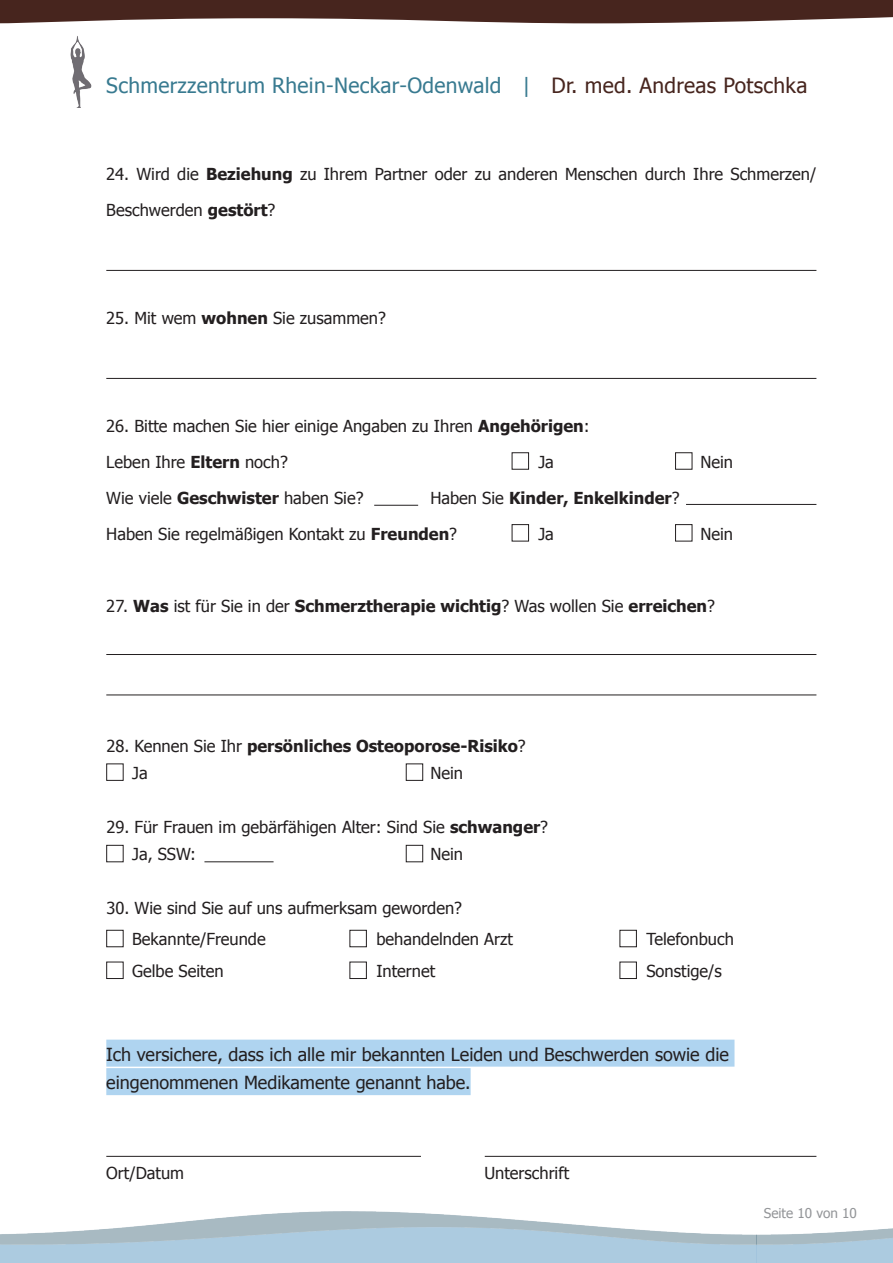
<style>
.page{position:relative;width:893px;height:1263px;background:#fff}
.page>*{position:absolute;margin:0;border:0;box-sizing:border-box;transform-origin:0 0}
.t1{font:21px "Tahoma";letter-spacing:.015em;color:#387a90}
.t2{font:18px/28.5px "Tahoma";color:#231f20}
.t3{font:16.5px/36px "Tahoma";color:#231f20}
.t4{font:700 16.5px/27px "Tahoma";color:#231f20}
.t5{font:13.5px "Tahoma";color:#939598}
.s1{color:#47251e}
.s2{font-weight:700}
.s3{font-weight:400}
</style>
<div class="page">
<svg style="left:0;top:0;width:893px;height:23px;background:#5a3b35"></svg>
<img style="left:756px;top:1228px;width:137px;height:35px">
<div style="left:106px;top:1040px;width:628px;height:27px;background:#afd4f0"></div>
<div style="left:106px;top:1068px;width:365px;height:27px;background:#afd4f0"></div>
<img style="left:70px;top:36px;width:22px;height:71px">
<hr style="left:106px;top:270px;width:710px;height:1px;background:#231f20">
<hr style="left:106px;top:378px;width:710px;height:1px;background:#231f20">
<hr style="left:374px;top:505px;width:44px;height:1px;background:#231f20">
<hr style="left:106px;top:654px;width:710px;height:1px;background:#231f20">
<hr style="left:106px;top:694px;width:710px;height:1px;background:#231f20">
<hr style="left:686px;top:504px;width:130px;height:1px;background:#231f20">
<div style="left:512px;top:452px;width:17px;height:18px;border:1px solid #231f20"></div>
<div style="left:675px;top:452px;width:17px;height:18px;border:1px solid #231f20"></div>
<div style="left:512px;top:524px;width:17px;height:17px;border:1px solid #231f20"></div>
<div style="left:675px;top:524px;width:17px;height:17px;border:1px solid #231f20"></div>
<div style="left:106px;top:763px;width:18px;height:18px;border:1px solid #231f20"></div>
<div style="left:406px;top:763px;width:17px;height:18px;border:1px solid #231f20"></div>
<div style="left:106px;top:845px;width:18px;height:17px;border:1px solid #231f20"></div>
<div style="left:406px;top:845px;width:17px;height:17px;border:1px solid #231f20"></div>
<hr style="left:204px;top:861px;width:70px;height:1px;background:#231f20">
<div style="left:106px;top:930px;width:18px;height:17px;border:1px solid #231f20"></div>
<div style="left:349px;top:930px;width:18px;height:17px;border:1px solid #231f20"></div>
<div style="left:619px;top:930px;width:18px;height:17px;border:1px solid #231f20"></div>
<div style="left:106px;top:962px;width:18px;height:17px;border:1px solid #231f20"></div>
<div style="left:349px;top:962px;width:18px;height:17px;border:1px solid #231f20"></div>
<div style="left:619px;top:962px;width:18px;height:17px;border:1px solid #231f20"></div>
<hr style="left:106px;top:1156px;width:315px;height:1px;background:#231f20">
<hr style="left:485px;top:1156px;width:331px;height:1px;background:#231f20">
<p class="t1" style="left:106px;top:71px;width:703px">Schmerzzentrum Rhein-Neckar-Odenwald | <span class="s1">Dr. med. Andreas Potschka</span></p>
<p class="t3" style="left:106px;top:155px;width:712px">24. Wird die <span class="s2">Beziehung</span> zu Ihrem Partner oder zu anderen Menschen durch Ihre Schmerzen/<br>Beschwerden <span class="s2">gestört</span>?</p>
<p class="t3" style="left:106px;top:299px;width:281px">25. Mit wem <span class="s2">wohnen</span> Sie zusammen?</p>
<p class="t3" style="left:106px;top:407px;width:485px">26. Bitte machen Sie hier einige Angaben zu Ihren <span class="s2">Angehörigen</span>:<br>Leben Ihre <span class="s2">Eltern</span> noch?</p>
<p class="t3" style="left:538px;top:443px;width:17px">Ja</p>
<p class="t3" style="left:700px;top:443px;width:34px">Nein</p>
<p class="t3" style="left:106px;top:479px;width:259px">Wie viele <span class="s2">Geschwister</span> haben Sie?</p>
<p class="t3" style="left:106px;top:479px;width:575px;text-indent:324px">Haben Sie <span class="s2">Kinder, Enkelkinder</span>?<br>Haben Sie regelmäßigen Kontakt zu <span class="s2">Freunden</span>?</p>
<p class="t3" style="left:538px;top:515px;width:17px">Ja</p>
<p class="t3" style="left:700px;top:515px;width:34px">Nein</p>
<p class="t4" style="left:106px;top:591px;width:610px"><span class="s3">27.</span> Was <span class="s3">ist für Sie in der</span> Schmerztherapie wichtig<span class="s3">? Was wollen Sie</span> erreichen<span class="s3">?</span></p>
<p class="t4" style="left:132px;top:731px;width:395px;text-indent:-26px"><span class="s3">28. Kennen Sie Ihr</span> persönliches Osteoporose-Risiko<span class="s3">?<br>Ja</span></p>
<p class="t3" style="left:430px;top:754px;width:34px">Nein</p>
<p class="t3" style="left:132px;top:812px;width:417px;line-height:27px;text-indent:-26px">29. Für Frauen im gebärfähigen Alter: Sind Sie <span class="s2">schwanger</span>?<br>Ja, SSW:</p>
<p class="t3" style="left:430px;top:835px;width:34px">Nein</p>
<p class="t3" style="left:132px;top:891px;width:331px;line-height:31.5px;text-indent:-26px">30. Wie sind Sie auf uns aufmerksam geworden?<br>Bekannte/Freunde</p>
<p class="t3" style="left:376px;top:920px;width:138px">behandelnden Arzt</p>
<p class="t3" style="left:646px;top:920px;width:89px">Telefonbuch</p>
<p class="t3" style="left:132px;top:952px;width:93px">Gelbe Seiten</p>
<p class="t3" style="left:376px;top:952px;width:60px">Internet</p>
<p class="t3" style="left:646px;top:952px;width:77px">Sonstige/s</p>
<p class="t2" style="left:106px;top:1039px;width:624px">Ich versichere, dass ich alle mir bekannten Leiden und Beschwerden sowie die eingenommenen Medikamente genannt habe.</p>
<p class="t3" style="left:106px;top:1154px;width:79px">Ort/Datum</p>
<p class="t3" style="left:484px;top:1154px;width:86px">Unterschrift</p>
<p class="t5" style="left:764px;top:1204px;width:95px">Seite 10 von 10</p>
</div>
